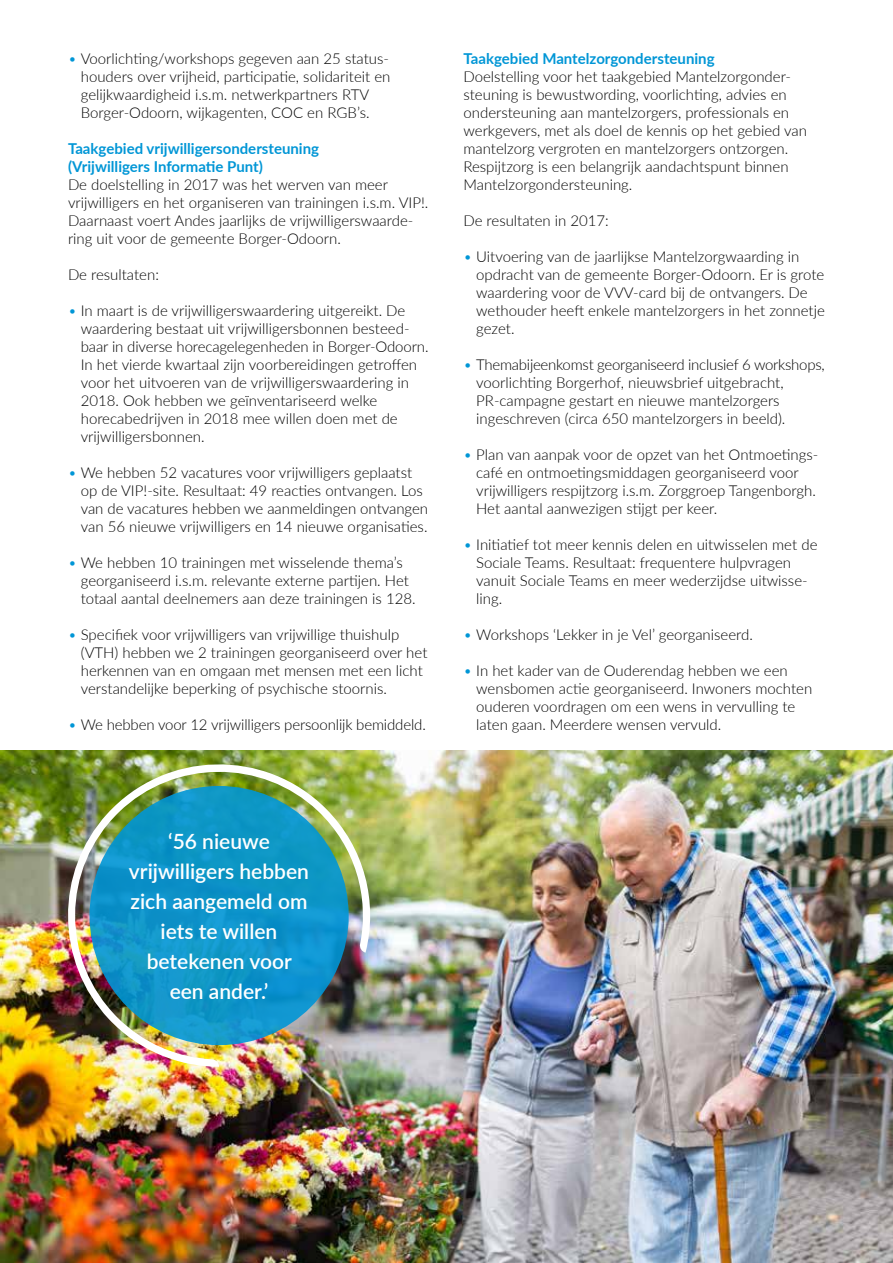
<style>
.page{position:relative;width:893px;height:1263px;background:#fff}
.page>*{position:absolute;margin:0;border:0;box-sizing:border-box;transform-origin:0 0}
.t1{font:600 21px/30px "Lato";color:#fff;text-align:center}
.t2{font:300 15px/18px "Lato";color:#000}
.t3{font:700 15px/18px "Lato";color:#0096d6}
.s1{color:#0096d6}
</style>
<div class="page">
<img style="left:0;top:750px;width:893px;height:513px">
<img style="left:54px;top:750px;width:324px;height:317px">
<p class="t2" style="left:81px;top:49px;width:311px;text-indent:-13px"><span class="s1">•</span> Voorlichting/workshops gegeven aan 25 status&shy;houders over vrijheid, participatie, solidariteit en gelijkwaardigheid i.s.m. netwerkpartners RTV Borger-Odoorn, wijkagenten, COC en RGB’s.</p>
<p class="t3" style="left:68px;top:139px;width:253px">Taakgebied vrijwilligersondersteuning (Vrijwilligers Informatie Punt)</p>
<p class="t2" style="left:68px;top:175px;width:362px">De doelstelling in 2017 was het werven van meer vrijwilligers en het organiseren van trainingen i.s.m. VIP!.<br>Daarnaast voert Andes jaarlijks de vrijwilligerswaarde&shy;ring uit voor de gemeente Borger-Odoorn.</p>
<p class="t2" style="left:68px;top:265px;width:92px">De resultaten:</p>
<p class="t2" style="left:81px;top:301px;width:349px;text-indent:-13px"><span class="s1">•</span> In maart is de vrijwilligerswaardering uitgereikt. De waardering bestaat uit vrijwilligersbonnen besteed&shy;baar in diverse horecagelegenheden in Borger-Odoorn.<br>In het vierde kwartaal zijn voorbereidingen getroffen voor het uitvoeren van de vrijwilligerswaardering in 2018. Ook hebben we geïnventariseerd welke horecabedrijven in 2018 mee willen doen met de vrijwilligersbonnen.</p>
<p class="t2" style="left:81px;top:463px;width:349px;text-indent:-13px"><span class="s1">•</span> We hebben 52 vacatures voor vrijwilligers geplaatst op de VIP!-site. Resultaat: 49 reacties ontvangen. Los van de vacatures hebben we aanmeldingen ontvangen van 56 nieuwe vrijwilligers en 14 nieuwe organisaties.</p>
<p class="t2" style="left:81px;top:553px;width:336px;text-indent:-13px"><span class="s1">•</span> We hebben 10 trainingen met wisselende thema’s georganiseerd i.s.m. relevante externe partijen. Het totaal aantal deelnemers aan deze trainingen is 128.</p>
<p class="t2" style="left:81px;top:625px;width:348px;text-indent:-13px"><span class="s1">•</span> Specifiek voor vrijwilligers van vrijwillige thuishulp (VTH) hebben we 2 trainingen georganiseerd over het herkennen van en omgaan met mensen met een licht verstandelijke beperking of psychische stoornis.</p>
<p class="t2" style="left:68px;top:715px;width:359px"><span class="s1">•</span> We hebben voor 12 vrijwilligers persoonlijk bemiddeld.</p>
<p class="t3" style="left:463px;top:49px;width:253px">Taakgebied Mantelzorgondersteuning</p>
<p class="t2" style="left:463px;top:67px;width:345px">Doelstelling voor het taakgebied Mantelzorgonder&shy;steuning is bewustwording, voorlichting, advies en ondersteuning aan mantelzorgers, professionals en werkgevers, met als doel de kennis op het gebied van mantelzorg vergroten en mantelzorgers ontzorgen.<br>Respijtzorg is een belangrijk aandachtspunt binnen Mantelzorgondersteuning.</p>
<p class="t2" style="left:463px;top:211px;width:147px">De resultaten in 2017:</p>
<p class="t2" style="left:476px;top:247px;width:350px;text-indent:-13px"><span class="s1">•</span> Uitvoering van de jaarlijkse Mantelzorgwaarding in opdracht van de gemeente Borger-Odoorn. Er is grote waardering voor de VVV-card bij de ontvangers. De wethouder heeft enkele mantelzorgers in het zonnetje gezet.</p>
<p class="t2" style="left:476px;top:355px;width:350px;text-indent:-13px"><span class="s1">•</span> Themabijeenkomst georganiseerd inclusief 6 workshops, voorlichting Borgerhof, nieuwsbrief uitgebracht, PR-campagne gestart en nieuwe mantelzorgers ingeschreven (circa 650 mantelzorgers in beeld).</p>
<p class="t2" style="left:476px;top:445px;width:344px;text-indent:-13px"><span class="s1">•</span> Plan van aanpak voor de opzet van het Ontmoetings&shy;café en ontmoetingsmiddagen georganiseerd voor vrijwilligers respijtzorg i.s.m. Zorggroep Tangenborgh.<br>Het aantal aanwezigen stijgt per keer.</p>
<p class="t2" style="left:476px;top:535px;width:343px;text-indent:-13px"><span class="s1">•</span> Initiatief tot meer kennis delen en uitwisselen met de Sociale Teams. Resultaat: frequentere hulpvragen vanuit Sociale Teams en meer wederzijdse uitwisse&shy;ling.</p>
<p class="t2" style="left:463px;top:625px;width:291px"><span class="s1">•</span> Workshops ‘Lekker in je Vel’ georganiseerd.</p>
<p class="t2" style="left:476px;top:661px;width:338px;text-indent:-13px"><span class="s1">•</span> In het kader van de Ouderendag hebben we een wensbomen actie georganiseerd. Inwoners mochten ouderen voordragen om een wens in vervulling te laten gaan. Meerdere wensen vervuld.</p>
<h1 class="t1" style="left:129px;top:825px;width:181px">‘56 nieuwe vrijwilligers hebben zich aangemeld om iets te willen betekenen voor een ander.’</h1>
</div>
